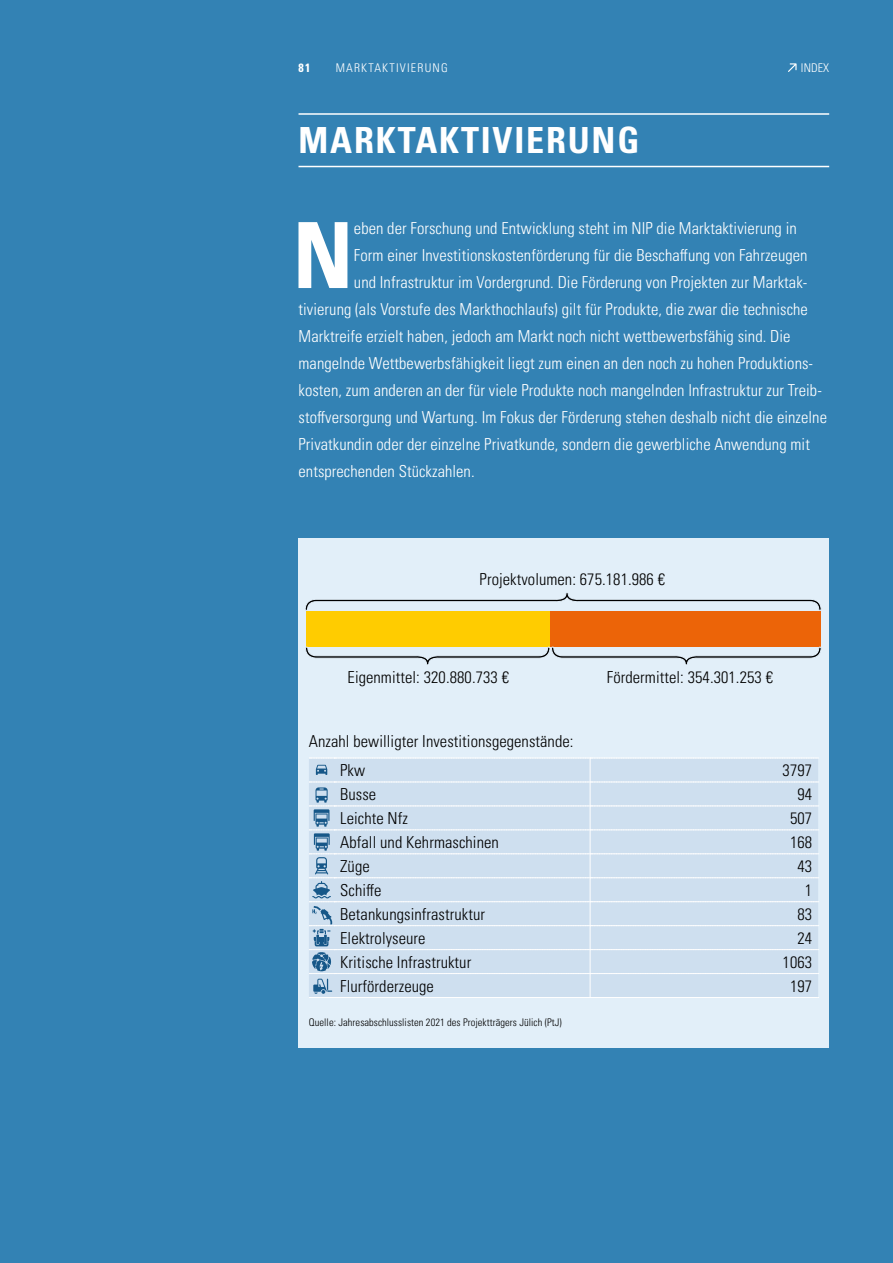
<style>
.page{position:relative;width:893px;height:1263px;background:#3382b4}
.page>*{position:absolute;margin:0;border:0;box-sizing:border-box;transform-origin:0 0}
.t1{font:700 condensed 91.35px "Univers LT Pro";color:#fff}
.t2{font:700 condensed 36px "Univers LT Pro";letter-spacing:.05em;color:#fff}
.t3{font:300 condensed 16.5px "Univers LT Pro";letter-spacing:.005em;color:#fff}
.t4{font:300 condensed 16.5px "Univers LT Pro";letter-spacing:.005em;color:#000}
.t5{font:300 condensed 12px "Univers LT Pro";letter-spacing:.1em;color:#fff}
.t6{font:700 condensed 12px "Univers LT Pro";color:#fff}
.t7{font:300 condensed 10.5px "Univers LT Pro";letter-spacing:.005em;color:#000}
</style>
<div class="page">
<svg style="left:788px;top:63px;width:9px;height:9px"></svg>
<div style="left:298px;top:538px;width:531px;height:509px;background:#e2eff9"></div>
<hr style="left:298px;top:113px;width:531px;height:2px;background:#fff">
<hr style="left:298px;top:166px;width:531px;height:1px;background:#fff">
<div style="left:306px;top:611px;width:245px;height:36px;background:#fc0"></div>
<div style="left:551px;top:611px;width:270px;height:36px;background:#ec6408"></div>
<svg style="left:305px;top:592px;width:517px;height:19px"></svg>
<svg style="left:305px;top:646px;width:517px;height:19px"></svg>
<svg style="left:309px;top:758px;width:510px;height:240px"></svg>
<p class="t6" style="left:298px;top:60px;width:13px">81</p>
<p class="t5" style="left:336px;top:60px;width:114px">MARKTAKTIVIERUNG</p>
<p class="t5" style="left:801px;top:60px;width:30px">INDEX</p>
<h2 class="t2" style="left:298px;top:118px;width:342px">MARKTAKTIVIERUNG</h2>
<h1 class="t1" style="left:293px;top:199px;width:62px">N</h1>
<p class="t3" style="left:354px;top:217px;width:444px">eben der Forschung und Entwicklung steht im NIP die Marktaktivierung in</p>
<p class="t3" style="left:354px;top:244px;width:455px">Form einer Investitionskostenförderung für die Beschaffung von Fahrzeugen</p>
<p class="t3" style="left:354px;top:271px;width:455px">und Infrastruktur im Vordergrund. Die Förderung von Projekten zur Marktak-</p>
<p class="t3" style="left:298px;top:298px;width:511px">tivierung (als Vorstufe des Markthochlaufs) gilt für Produkte, die zwar die technische</p>
<p class="t3" style="left:298px;top:325px;width:494px">Marktreife erzielt haben, jedoch am Markt noch nicht wettbewerbsfähig sind. Die</p>
<p class="t3" style="left:298px;top:352px;width:516px">mangelnde Wettbewerbsfähigkeit liegt zum einen an den noch zu hohen Produktions-</p>
<p class="t3" style="left:298px;top:379px;width:525px">kosten, zum anderen an der für viele Produkte noch mangelnden Infrastruktur zur Treib-</p>
<p class="t3" style="left:298px;top:406px;width:530px">stoffversorgung und Wartung. Im Fokus der Förderung stehen deshalb nicht die einzelne</p>
<p class="t3" style="left:298px;top:433px;width:513px">Privatkundin oder der einzelne Privatkunde, sondern die gewerbliche Anwendung mit</p>
<p class="t3" style="left:298px;top:460px;width:178px">entsprechenden Stückzahlen.</p>
<p class="t4" style="left:480px;top:568px;width:187px">Projektvolumen: 675.181.986 €</p>
<p class="t4" style="left:348px;top:666px;width:163px">Eigenmittel: 320.880.733 €</p>
<p class="t4" style="left:309px;top:730px;width:266px">Anzahl bewilligter Investitionsgegenstände:</p>
<p class="t4" style="left:607px;top:666px;width:168px">Fördermittel: 354.301.253 €</p>
<p class="t4" style="left:340px;top:759px;width:26px">Pkw</p>
<p class="t4" style="left:783px;top:759px;width:31px">3797</p>
<p class="t4" style="left:340px;top:783px;width:38px">Busse</p>
<p class="t4" style="left:797px;top:783px;width:16px">94</p>
<p class="t4" style="left:340px;top:807px;width:69px">Leichte Nfz</p>
<p class="t4" style="left:790px;top:807px;width:24px">507</p>
<p class="t4" style="left:340px;top:831px;width:160px">Abfall und Kehrmaschinen</p>
<p class="t4" style="left:790px;top:831px;width:24px">168</p>
<p class="t4" style="left:340px;top:855px;width:31px">Züge</p>
<p class="t4" style="left:797px;top:855px;width:16px">43</p>
<p class="t4" style="left:340px;top:879px;width:43px">Schiffe</p>
<p class="t4" style="left:805px;top:879px;width:9px">1</p>
<p class="t4" style="left:340px;top:903px;width:146px">Betankungsinfrastruktur</p>
<p class="t4" style="left:797px;top:903px;width:16px">83</p>
<p class="t4" style="left:340px;top:926px;width:87px">Elektrolyseure</p>
<p class="t4" style="left:797px;top:926px;width:16px">24</p>
<p class="t4" style="left:340px;top:950px;width:133px">Kritische Infrastruktur</p>
<p class="t4" style="left:783px;top:950px;width:31px">1063</p>
<p class="t4" style="left:340px;top:974px;width:95px">Flurförderzeuge</p>
<p class="t4" style="left:790px;top:974px;width:24px">197</p>
<p class="t7" style="left:309px;top:1015px;width:254px">Quelle: Jahresabschlusslisten 2021 des Projektträgers Jülich (PtJ)</p>
</div>
